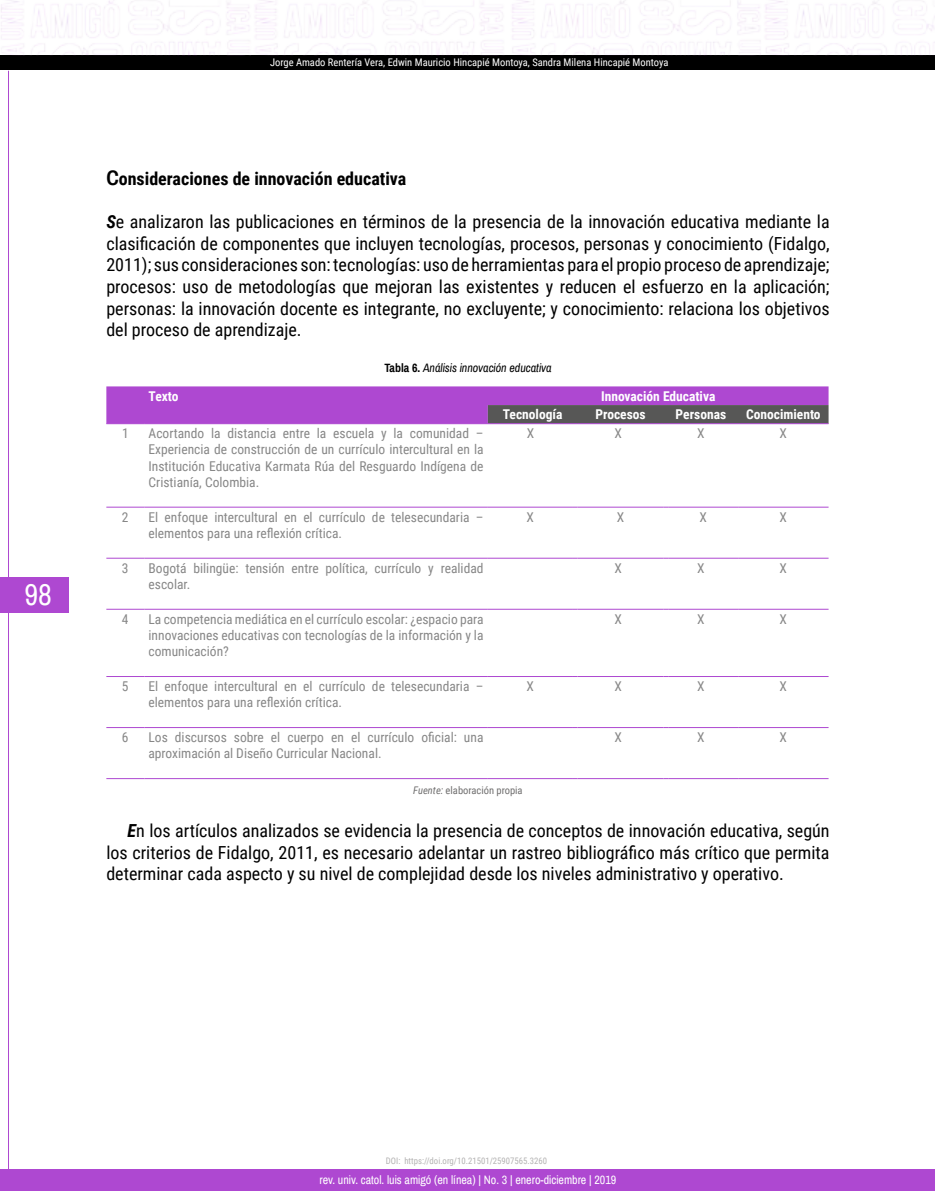
<style>
.page{position:relative;width:936px;height:1191px;background:#fff}
.page>*{position:absolute;margin:0;border:0;box-sizing:border-box;transform-origin:0 0}
.t1{font:30px "Archivo Narrow";color:#fff}
.t2{font:18px/21.6px "Roboto Condensed";color:#000;text-align:justify}
.t3{font:700 18px "Roboto Condensed";color:#000}
.t4{font:13.5px/16.2px "Roboto Condensed";color:#878787}
.t5{font:700 13.5px "Roboto Condensed";color:#fff}
.t6{font:12px "Archivo Narrow";color:#fff}
.t7{font:italic 12px "Archivo Narrow";color:#000}
.t8{font:10.5px "Roboto Condensed";color:#fff}
.t9{font:10.5px "Roboto Condensed";color:#706f6f}
.t10{font:9px "Roboto Condensed";color:#b3b2b2}
.s1{font-family:"Archivo Narrow";font-size:21px}
.s2{font-weight:700;font-style:italic}
.s3{font-weight:700;font-style:normal}
.s4{font-style:italic}
</style>
<div class="page">
<div style="left:0;top:1169px;width:934px;height:22px;background:#ae48d1"></div>
<div style="left:0;top:577px;width:68px;height:36px;background:#ae48d1"></div>
<div style="left:0;top:56px;width:934px;height:14px;background:#000"></div>
<img style="left:1px;top:0;width:933px;height:55px">
<hr style="left:8px;top:71px;width:1px;height:1098px;background:#ae48d1">
<svg style="left:106px;top:386px;width:722px;height:38px;background:#9b4db6"></svg>
<hr style="left:668px;top:423px;width:70px;height:1px;background:#ae48d1">
<hr style="left:738px;top:423px;width:90px;height:1px;background:#ae48d1">
<hr style="left:106px;top:507px;width:38px;height:1px;background:#ae48d1">
<hr style="left:144px;top:507px;width:344px;height:1px;background:#ae48d1">
<hr style="left:488px;top:507px;width:85px;height:1px;background:#ae48d1">
<hr style="left:577px;top:507px;width:86px;height:1px;background:#ae48d1">
<hr style="left:668px;top:507px;width:70px;height:1px;background:#ae48d1">
<hr style="left:738px;top:507px;width:90px;height:1px;background:#ae48d1">
<hr style="left:106px;top:558px;width:38px;height:1px;background:#ae48d1">
<hr style="left:144px;top:558px;width:344px;height:1px;background:#ae48d1">
<hr style="left:488px;top:558px;width:85px;height:1px;background:#ae48d1">
<hr style="left:577px;top:558px;width:86px;height:1px;background:#ae48d1">
<hr style="left:668px;top:558px;width:70px;height:1px;background:#ae48d1">
<hr style="left:738px;top:558px;width:90px;height:1px;background:#ae48d1">
<hr style="left:106px;top:609px;width:38px;height:1px;background:#ae48d1">
<hr style="left:144px;top:609px;width:344px;height:1px;background:#ae48d1">
<hr style="left:488px;top:609px;width:85px;height:1px;background:#ae48d1">
<hr style="left:577px;top:609px;width:86px;height:1px;background:#ae48d1">
<hr style="left:668px;top:609px;width:70px;height:1px;background:#ae48d1">
<hr style="left:738px;top:609px;width:90px;height:1px;background:#ae48d1">
<hr style="left:106px;top:676px;width:38px;height:1px;background:#ae48d1">
<hr style="left:144px;top:676px;width:344px;height:1px;background:#ae48d1">
<hr style="left:488px;top:676px;width:85px;height:1px;background:#ae48d1">
<hr style="left:577px;top:676px;width:86px;height:1px;background:#ae48d1">
<hr style="left:668px;top:676px;width:70px;height:1px;background:#ae48d1">
<hr style="left:738px;top:676px;width:90px;height:1px;background:#ae48d1">
<hr style="left:106px;top:727px;width:38px;height:1px;background:#ae48d1">
<hr style="left:144px;top:727px;width:344px;height:1px;background:#ae48d1">
<hr style="left:488px;top:727px;width:85px;height:1px;background:#ae48d1">
<hr style="left:577px;top:727px;width:86px;height:1px;background:#ae48d1">
<hr style="left:668px;top:727px;width:70px;height:1px;background:#ae48d1">
<hr style="left:738px;top:727px;width:90px;height:1px;background:#ae48d1">
<hr style="left:106px;top:778px;width:38px;height:1px;background:#ae48d1">
<hr style="left:144px;top:778px;width:344px;height:1px;background:#ae48d1">
<hr style="left:488px;top:778px;width:85px;height:1px;background:#ae48d1">
<hr style="left:577px;top:778px;width:86px;height:1px;background:#ae48d1">
<hr style="left:668px;top:778px;width:70px;height:1px;background:#ae48d1">
<hr style="left:738px;top:778px;width:90px;height:1px;background:#ae48d1">
<h1 class="t1" style="left:24px;top:576px;width:29px">98</h1>
<p class="t8" style="left:270px;top:55px;width:400px">Jorge Amado Rentería Vera, Edwin Mauricio Hincapié Montoya, Sandra Milena Hincapié Montoya</p>
<p class="t3" style="left:106px;top:166px;width:301px"><span class="s1">C</span>onsideraciones de innovación educativa</p>
<p class="t2" style="left:106px;top:210px;width:724px"><span class="s2">S</span>e analizaron las publicaciones en términos de la presencia de la innovación educativa mediante la clasificación de componentes que incluyen tecnologías, procesos, personas y conocimiento (Fidalgo, 2011); sus consideraciones son: tecnologías: uso de herramientas para el propio proceso de aprendizaje; procesos: uso de metodologías que mejoran las existentes y reducen el esfuerzo en la aplicación; personas: la innovación docente es integrante, no excluyente; y conocimiento: relaciona los objetivos del proceso de aprendizaje.</p>
<p class="t7" style="left:384px;top:360px;width:169px"><span class="s3">Tabla 6.</span> Análisis innovación educativa</p>
<p class="t5" style="left:149px;top:386px;width:31px">Texto</p>
<p class="t5" style="left:601px;top:386px;width:116px">Innovación Educativa</p>
<p class="t5" style="left:503px;top:405px;width:61px">Tecnología</p>
<p class="t5" style="left:595px;top:405px;width:52px">Procesos</p>
<p class="t5" style="left:675px;top:405px;width:52px">Personas</p>
<p class="t5" style="left:746px;top:405px;width:76px">Conocimiento</p>
<p class="t4" style="left:122px;top:425px;width:8px">1</p>
<p class="t4" style="left:148px;top:425px;width:336px;text-align:justify">Acortando la distancia entre la escuela y la comunidad – Experiencia de construcción de un currículo intercultural en la Institución Educativa Karmata Rúa del Resguardo Indígena de Cristianía, Colombia.</p>
<p class="t4" style="left:526px;top:425px;width:9px">X</p>
<p class="t4" style="left:614px;top:425px;width:9px">X</p>
<p class="t4" style="left:697px;top:425px;width:9px">X</p>
<p class="t4" style="left:779px;top:425px;width:9px">X</p>
<p class="t4" style="left:122px;top:508px;width:8px">2</p>
<p class="t4" style="left:148px;top:508px;width:336px">El enfoque intercultural en el currículo de telesecundaria – elementos para una reflexión crítica.</p>
<p class="t4" style="left:526px;top:508px;width:9px">X</p>
<p class="t4" style="left:616px;top:508px;width:9px">X</p>
<p class="t4" style="left:699px;top:508px;width:9px">X</p>
<p class="t4" style="left:779px;top:508px;width:9px">X</p>
<p class="t4" style="left:122px;top:559px;width:8px">3</p>
<p class="t4" style="left:148px;top:559px;width:336px">Bogotá bilingüe: tensión entre política, currículo y realidad escolar.</p>
<p class="t4" style="left:614px;top:559px;width:9px">X</p>
<p class="t4" style="left:697px;top:559px;width:9px">X</p>
<p class="t4" style="left:779px;top:559px;width:9px">X</p>
<p class="t4" style="left:122px;top:610px;width:8px">4</p>
<p class="t4" style="left:148px;top:610px;width:336px;text-align:justify">La competencia mediática en el currículo escolar: ¿espacio para innovaciones educativas con tecnologías de la información y la comunicación?</p>
<p class="t4" style="left:614px;top:610px;width:9px">X</p>
<p class="t4" style="left:697px;top:610px;width:9px">X</p>
<p class="t4" style="left:779px;top:610px;width:9px">X</p>
<p class="t4" style="left:122px;top:677px;width:8px">5</p>
<p class="t4" style="left:148px;top:677px;width:336px">El enfoque intercultural en el currículo de telesecundaria – elementos para una reflexión crítica.</p>
<p class="t4" style="left:526px;top:677px;width:9px">X</p>
<p class="t4" style="left:614px;top:677px;width:9px">X</p>
<p class="t4" style="left:697px;top:677px;width:9px">X</p>
<p class="t4" style="left:779px;top:677px;width:9px">X</p>
<p class="t4" style="left:122px;top:728px;width:8px">6</p>
<p class="t4" style="left:148px;top:728px;width:336px">Los discursos sobre el cuerpo en el currículo oficial: una aproximación al Diseño Curricular Nacional.</p>
<p class="t4" style="left:614px;top:728px;width:9px">X</p>
<p class="t4" style="left:697px;top:728px;width:9px">X</p>
<p class="t4" style="left:779px;top:728px;width:9px">X</p>
<p class="t9" style="left:413px;top:783px;width:111px"><span class="s4">Fuente:</span> elaboración propia</p>
<p class="t2" style="left:106px;top:819px;width:724px;text-indent:21px"><span class="s2">E</span>n los artículos analizados se evidencia la presencia de conceptos de innovación educativa, según los criterios de Fidalgo, 2011, es necesario adelantar un rastreo bibliográfico más crítico que permita determinar cada aspecto y su nivel de complejidad desde los niveles administrativo y operativo.</p>
<p class="t10" style="left:386px;top:1154px;width:162px">DOI: https://doi.org/10.21501/25907565.3260</p>
<p class="t6" style="left:319px;top:1172px;width:298px">rev. univ. catol. luis amigó (en línea) | No. 3 | enero-diciembre | 2019</p>
</div>
